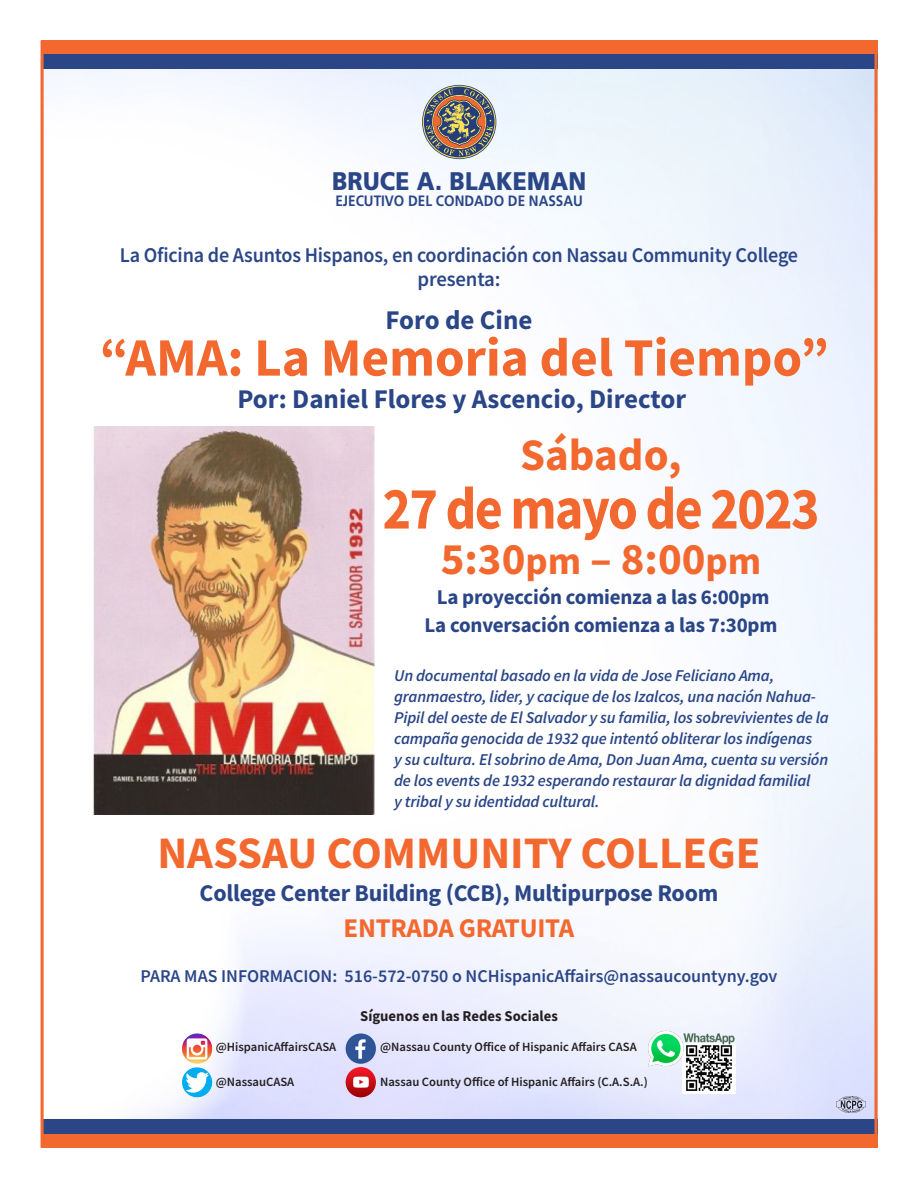
<style>
.page{position:relative;width:918px;height:1188px;background:#fff}
.page>*{position:absolute;margin:0;border:0;box-sizing:border-box;transform-origin:0 0}
.t1{font:700 60px "Source Sans Pro";letter-spacing:-.03em;color:#f2682f;scale:.9 1}
.t2{font:700 54px "Source Sans Pro";color:#f2682f}
.t3{font:700 45px "Source Sans Pro";color:#f2682f}
.t4{font:700 27px "Source Sans Pro";color:#2a4687}
.t5{font:700 27px "Source Sans Pro";letter-spacing:-.01em;color:#f2682f}
.t6{font:900 25.5px "Frutiger";letter-spacing:.01em;color:#2a4687;scale:.9 1}
.t7{font:700 24px "Source Sans Pro";letter-spacing:-.01em;color:#2a4687}
.t8{font:600 21px/24px "Source Sans Pro";letter-spacing:-.01em;color:#2a4687;text-align:center;scale:.96 1}
.t9{font:700 21px "Source Sans Pro";letter-spacing:-.01em;color:#2a4687}
.t10{font:600 18px "Source Sans Pro";color:#2a4687}
.t11{font:italic 600 16.5px/21px "Source Sans Pro";letter-spacing:-.01em;color:#2a4687}
.t12{font:700 15px "Frutiger";color:#2a4687;scale:.9 1}
.t13{font:700 15px "Source Sans Pro";color:#231f20}
.t14{font:600 12.6px "Source Sans Pro";color:#231f20}
.s1{font-size:39px}
</style>
<div class="page">
<img style="left:45px;top:69px;width:829px;height:1050px">
<div style="left:41px;top:40px;width:837px;height:15px;background:#f2682f"></div>
<div style="left:41px;top:55px;width:837px;height:14px;background:#2a4687"></div>
<div style="left:41px;top:1133px;width:837px;height:15px;background:#f2682f"></div>
<div style="left:41px;top:1119px;width:837px;height:14px;background:#2a4687"></div>
<img style="left:837px;top:1096px;width:29px;height:17px">
<svg style="left:422px;top:85px;width:74px;height:74px;background:#928b87"></svg>
<img style="left:346px;top:1033px;width:30px;height:31px;border-radius:15px">
<img style="left:346px;top:1067px;width:30px;height:30px;border-radius:15px">
<img style="left:182px;top:1067px;width:14px;height:29px">
<img style="left:182px;top:1033px;width:15px;height:21px">
<img style="left:683px;top:1046px;width:52px;height:47px">
<img style="left:687px;top:1033px;width:48px;height:13px">
<img style="left:648px;top:1030px;width:39px;height:41px">
<img style="left:92px;top:426px;width:282px;height:388px">
<p class="t6" style="left:332px;top:165px;width:284px">BRUCE A. BLAKEMAN</p>
<p class="t12" style="left:335px;top:192px;width:277px">EJECUTIVO DEL CONDADO DE NASSAU</p>
<p class="t8" style="left:120px;top:243px;width:708px">La Oficina de Asuntos Hispanos, en coordinación con Nassau Community College presenta:</p>
<p class="t4" style="left:386px;top:302px;width:148px">Foro de Cine</p>
<p class="t2" style="left:100px;top:321px;width:731px">“AMA: La Memoria del Tiempo”</p>
<p class="t4" style="left:237px;top:381px;width:450px">Por: Daniel Flores y Ascencio, Director</p>
<p class="t3" style="left:520px;top:425px;width:163px">Sábado,</p>
<p class="t1" style="left:383px;top:468px;width:487px">27 de mayo de 2023</p>
<p class="t3" style="left:441px;top:528px;width:322px">5:30<span class="s1">pm</span> – 8:00<span class="s1">pm</span></p>
<p class="t9" style="left:437px;top:582px;width:334px">La proyección comienza a las 6:00pm</p>
<p class="t9" style="left:425px;top:611px;width:354px">La conversación comienza a las 7:30pm</p>
<p class="t11" style="left:394px;top:665px;width:436px">Un documental basado en la vida de Jose Feliciano Ama, granmaestro, lider, y cacique de los Izalcos, una nación Nahua-Pipil del oeste de El Salvador y su familia, los sobrevivientes de la campaña genocida de 1932 que intentó obliterar los indígenas<br>y su cultura. El sobrino de Ama, Don Juan Ama, cuenta su versión de los events de 1932 esperando restaurar la dignidad familial<br>y tribal y su identidad cultural.</p>
<p class="t3" style="left:157px;top:822px;width:605px">NASSAU COMMUNITY COLLEGE</p>
<p class="t7" style="left:200px;top:876px;width:520px">College Center Building (CCB), Multipurpose Room</p>
<p class="t5" style="left:344px;top:909px;width:232px">ENTRADA GRATUITA</p>
<p class="t10" style="left:140px;top:964px;width:639px">PARA MAS INFORMACION: 516-572-0750 o NCHispanicAffairs@nassaucountyny.gov</p>
<p class="t14" style="left:216px;top:1039px;width:122px">@HispanicAffairsCASA</p>
<p class="t13" style="left:360px;top:1006px;width:199px">Síguenos en las Redes Sociales</p>
<p class="t14" style="left:380px;top:1039px;width:258px">@Nassau County Office of Hispanic Affairs CASA</p>
<p class="t14" style="left:216px;top:1073px;width:80px">@NassauCASA</p>
<p class="t14" style="left:380px;top:1073px;width:269px">Nassau County Office of Hispanic Affairs (C.A.S.A.)</p>
</div>
